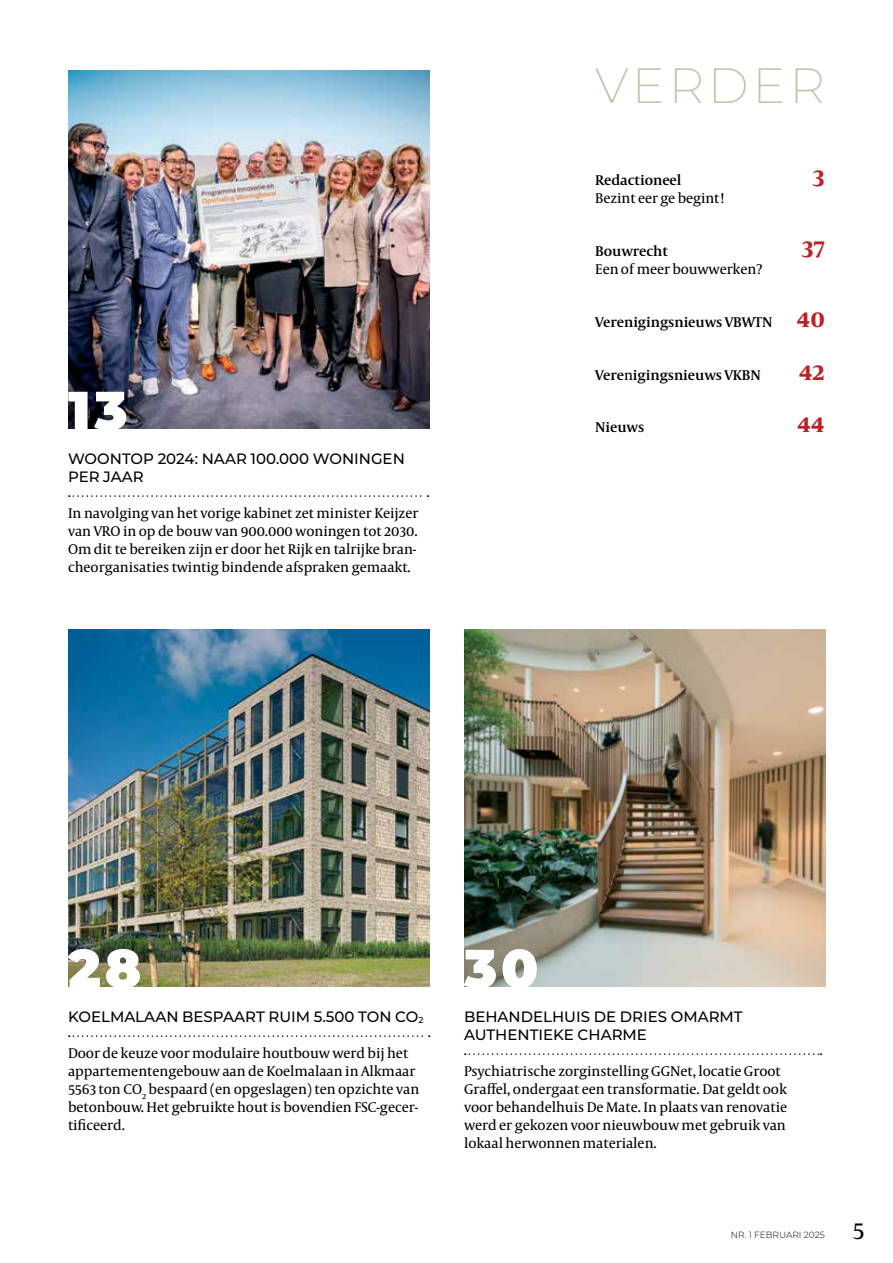
<style>
.page{position:relative;width:893px;height:1263px;background:#fff}
.page>*{position:absolute;margin:0;border:0;box-sizing:border-box;transform-origin:0 0}
.t1{font:900 54px "Montserrat";color:#fff}
.t2{font:200 49.5px "Montserrat";letter-spacing:.075em;color:#bec4a5}
.t3{font:700 24px "Capitolium News 2";color:#bd2126}
.t4{font:24px "Capitolium News 2";color:#000}
.t5{font:500 15px/18px "Montserrat";color:#000}
.t6{font:14.4px/18px "Capitolium News 2";letter-spacing:-.005em;color:#000}
.t7{font:600 14.4px "Capitolium News 2";letter-spacing:-.005em;color:#000}
.t8{font:300 9px "Montserrat";color:#000}
.s1{font-weight:700;font-size:24px;color:#bd2126}
.s2{font-weight:400}
.s3{font-size:8.7px}
</style>
<div class="page">
<img style="left:68px;top:629px;width:361px;height:357px">
<svg style="left:69px;top:1035px;width:361px;height:2px"></svg>
<img style="left:464px;top:629px;width:361px;height:357px">
<svg style="left:465px;top:1053px;width:356px;height:2px"></svg>
<img style="left:68px;top:71px;width:361px;height:357px">
<svg style="left:69px;top:495px;width:359px;height:2px"></svg>
<h1 class="t1" style="left:68px;top:370px;width:61px">13</h1>
<p class="t5" style="left:68px;top:449px;width:338px">WOONTOP 2024: NAAR 100.000 WONINGEN<br>PER JAAR</p>
<p class="t6" style="left:68px;top:504px;width:352px">In navolging van het vorige kabinet zet minister Keijzer van VRO in op de bouw van 900.000 woningen tot 2030.<br>Om dit te bereiken zijn er door het Rijk en talrijke bran&shy;cheorganisaties twintig bindende afspraken gemaakt.</p>
<h2 class="t2" style="left:595px;top:52px;width:231px">VERDER</h2>
<p class="t7" style="left:595px;top:170px;width:88px">Redactioneel</p>
<h3 class="t3" style="left:813px;top:160px;width:13px">3</h3>
<p class="t6" style="left:595px;top:189px;width:131px">Bezint eer ge begint!</p>
<p class="t7" style="left:595px;top:241px;width:74px">Bouwrecht</p>
<h3 class="t3" style="left:802px;top:231px;width:24px">37</h3>
<p class="t6" style="left:595px;top:260px;width:169px">Een of meer bouwwerken?</p>
<p class="t7" style="left:595px;top:312px;width:231px">Verenigingsnieuws VBWTN <span class="s1">40</span></p>
<p class="t7" style="left:595px;top:365px;width:167px">Vere<span class="s2">n</span>igingsnieuws VKBN</p>
<h3 class="t3" style="left:799px;top:355px;width:27px">42</h3>
<p class="t7" style="left:595px;top:417px;width:51px">Nieuws</p>
<h3 class="t3" style="left:797px;top:406px;width:29px">44</h3>
<h1 class="t1" style="left:68px;top:928px;width:75px">28</h1>
<p class="t5" style="left:68px;top:1007px;width:357px">KOELMALAAN BESPAART RUIM 5.500 TON CO<span class="s3">2</span></p>
<p class="t6" style="left:68px;top:1044px;width:353px">Door de keuze voor modulaire houtbouw werd bij het appartementengebouw aan de Koelmalaan in Alkmaar 5563 ton CO<sub>2</sub> bespaard (en opgeslagen) ten opzichte van betonbouw. Het gebruikte hout is bovendien FSC-gecer&shy;tificeerd.</p>
<h1 class="t1" style="left:464px;top:928px;width:76px">30</h1>
<p class="t5" style="left:464px;top:1007px;width:280px">BEHANDELHUIS DE DRIES OMARMT<br>AUTHENTIEKE CHARME</p>
<p class="t6" style="left:464px;top:1062px;width:325px">Psychiatrische zorginstelling GGNet, locatie Groot Graffel, ondergaat een transformatie. Dat geldt ook voor behandelhuis De Mate. In plaats van renovatie werd er gekozen voor nieuwbouw met gebruik van lokaal herwonnen materialen.</p>
<p class="t8" style="left:731px;top:1229px;width:36px">NR. 1 FEBR</p>
<p class="t8" style="left:779px;top:1229px;width:47px">UARI 2025</p>
<h3 class="t4" style="left:853px;top:1213px;width:14px">5</h3>
</div>
